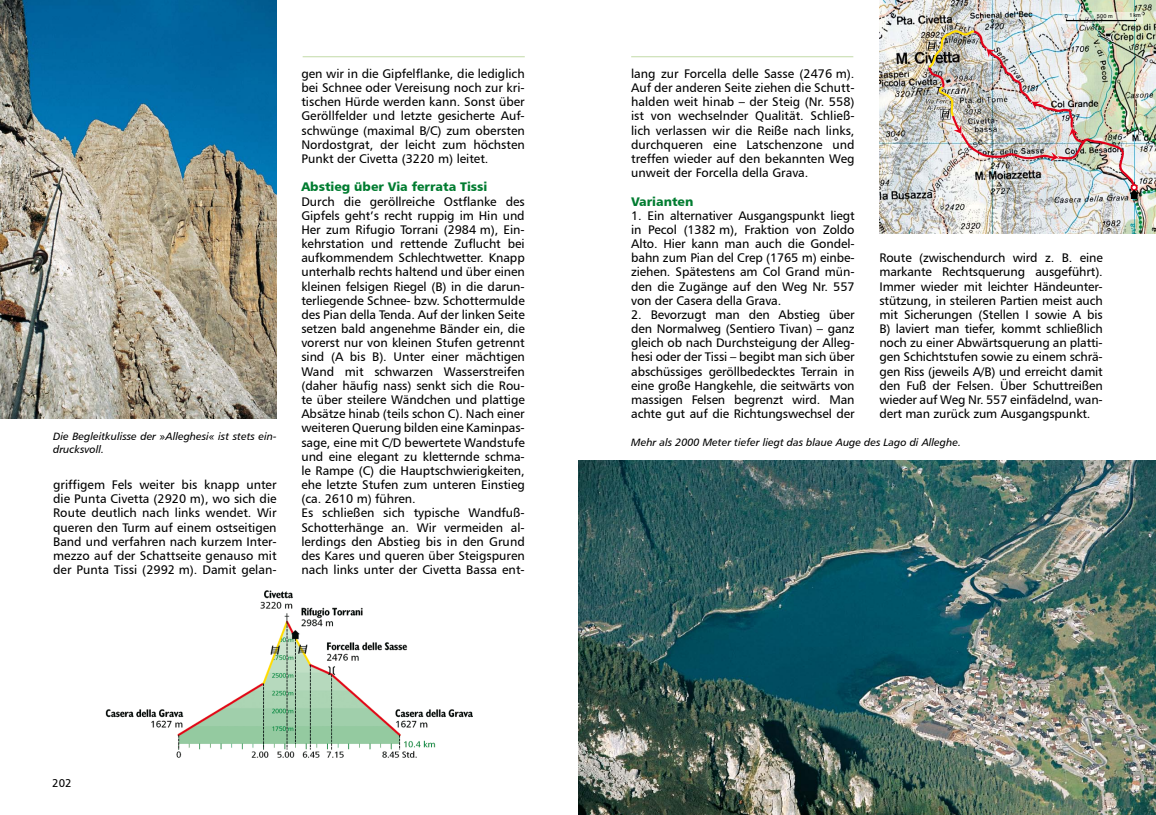
<style>
.page{position:relative;width:1156px;height:815px;background:#fff}
.page>*{position:absolute;margin:0;border:0;box-sizing:border-box;transform-origin:0 0}
.t1{font:12.5px/14.1px "Humanist 777 BT Roman B";letter-spacing:-.005em;color:#000;text-align:justify}
.t2{font:12.5px "Humanist 777 BT Black B";color:#007c30}
.t3{font:11.25px "Humanist 777 BT Roman B";color:#000}
.t4{font:10.62px/12.5px "Humanist 777 BT Italic B";color:#000}
.t5{font:5.62px "Helvetica";letter-spacing:.05em;color:#000}
</style>
<div class="page">
<hr style="left:631px;top:56px;width:492px;height:1px;background:#cee2b9">
<hr style="left:32px;top:56px;width:492px;height:1px;background:#cee2b9">
<svg style="left:276px;top:0;width:26px;height:93px"></svg>
<svg style="left:853px;top:56px;width:26px;height:1px"></svg>
<img style="left:105px;top:590px;width:367px;height:167px">
<img style="left:0;top:0;width:276px;height:418px">
<img style="left:879px;top:0;width:276px;height:234px">
<img style="left:926px;top:29px;width:212px;height:170px">
<img style="left:578px;top:461px;width:577px;height:354px">
<svg style="left:1062px;top:12px;width:80px;height:11px"></svg>
<svg style="left:1065px;top:19px;width:71px;height:2px"></svg>
<p class="t5" style="left:1064px;top:12px;width:5px">0</p>
<p class="t5" style="left:1096px;top:12px;width:18px">500 m</p>
<p class="t5" style="left:1129px;top:12px;width:13px">1km</p>
<p class="t1" style="left:301px;top:66px;width:225px">gen wir in die Gipfelflanke, die lediglich bei Schnee oder Vereisung noch zur kri&shy;tischen Hürde werden kann. Sonst über Geröllfelder und letzte gesicherte Auf&shy;schwünge (maximal B/C) zum obersten Nordostgrat, der leicht zum höchsten Punkt der Civetta (3220 m) leitet.</p>
<p class="t2" style="left:301px;top:179px;width:187px">Abstieg über Via ferrata Tissi</p>
<p class="t1" style="left:301px;top:194px;width:225px;text-align:left">Durch die geröllreiche Ostflanke des Gipfels geht’s recht ruppig im Hin und Her zum Rifugio Torrani (2984 m), Ein&shy;kehrstation und rettende Zuflucht bei aufkommendem Schlechtwetter. Knapp unterhalb rechts haltend und über einen kleinen felsigen Riegel (B) in die darun&shy;terliegende Schnee- bzw. Schottermulde des Pian della Tenda. Auf der linken Seite setzen bald angenehme Bänder ein, die vorerst nur von kleinen Stufen getrennt sind (A bis B). Unter einer mächtigen Wand mit schwarzen Wasserstreifen (daher häufig nass) senkt sich die Rou&shy;te über steilere Wändchen und plattige Absätze hinab (teils schon C). Nach einer weiteren Querung bilden eine Kaminpas&shy;sage, eine mit C/D bewertete Wandstufe und eine elegant zu kletternde schma&shy;le Rampe (C) die Hauptschwierigkeiten, ehe letzte Stufen zum unteren Einstieg (ca. 2610 m) führen.<br>Es schließen sich typische Wandfuß-Schotterhänge an. Wir vermeiden al&shy;lerdings den Abstieg bis in den Grund des Kares und queren über Steigspuren nach links unter der Civetta Bassa ent-</p>
<p class="t1" style="left:631px;top:66px;width:225px">lang zur Forcella delle Sasse (2476 m).<br>Auf der anderen Seite ziehen die Schutt&shy;halden weit hinab – der Steig (Nr. 558) ist von wechselnder Qualität. Schließ&shy;lich verlassen wir die Reiße nach links, durchqueren eine Latschenzone und treffen wieder auf den bekannten Weg unweit der Forcella della Grava.</p>
<p class="t2" style="left:631px;top:193px;width:64px">Varianten</p>
<p class="t1" style="left:631px;top:208px;width:225px">1. Ein alternativer Ausgangspunkt liegt in Pecol (1382 m), Fraktion von Zoldo Alto. Hier kann man auch die Gondel&shy;bahn zum Pian del Crep (1765 m) einbe&shy;ziehen. Spätestens am Col Grand mün&shy;den die Zugänge auf den Weg Nr. 557 von der Casera della Grava.</p>
<p class="t1" style="left:631px;top:307px;width:225px">2. Bevorzugt man den Abstieg über den Normalweg (Sentiero Tivan) – ganz gleich ob nach Durchsteigung der Alleg&shy;hesi oder der Tissi – begibt man sich über abschüssiges geröllbedecktes Terrain in eine große Hangkehle, die seitwärts von massigen Felsen begrenzt wird. Man achte gut auf die Richtungswechsel der</p>
<p class="t1" style="left:879px;top:251px;width:225px">Route (zwischendurch wird z. B. eine markante Rechtsquerung ausgeführt).<br>Immer wieder mit leichter Händeunter&shy;stützung, in steileren Partien meist auch mit Sicherungen (Stellen I sowie A bis B) laviert man tiefer, kommt schließlich noch zu einer Abwärtsquerung an platti&shy;gen Schichtstufen sowie zu einem schrä&shy;gen Riss (jeweils A/B) und erreicht damit den Fuß der Felsen. Über Schuttreißen wieder auf Weg Nr. 557 einfädelnd, wan&shy;dert man zurück zum Ausgangspunkt.</p>
<p class="t4" style="left:53px;top:430px;width:225px">Die Begleitkulisse der »Alleghesi« ist stets ein&shy;drucksvoll.</p>
<p class="t4" style="left:631px;top:436px;width:331px">Mehr als 2000 Meter tiefer liegt das blaue Auge des Lago di Alleghe.</p>
<p class="t1" style="left:53px;top:477px;width:225px">griffigem Fels weiter bis knapp unter die Punta Civetta (2920 m), wo sich die Route deutlich nach links wendet. Wir queren den Turm auf einem ostseitigen Band und verfahren nach kurzem Inter&shy;mezzo auf der Schattseite genauso mit der Punta Tissi (2992 m). Damit gelan-</p>
<p class="t3" style="left:52px;top:776px;width:21px">202</p>
</div>
